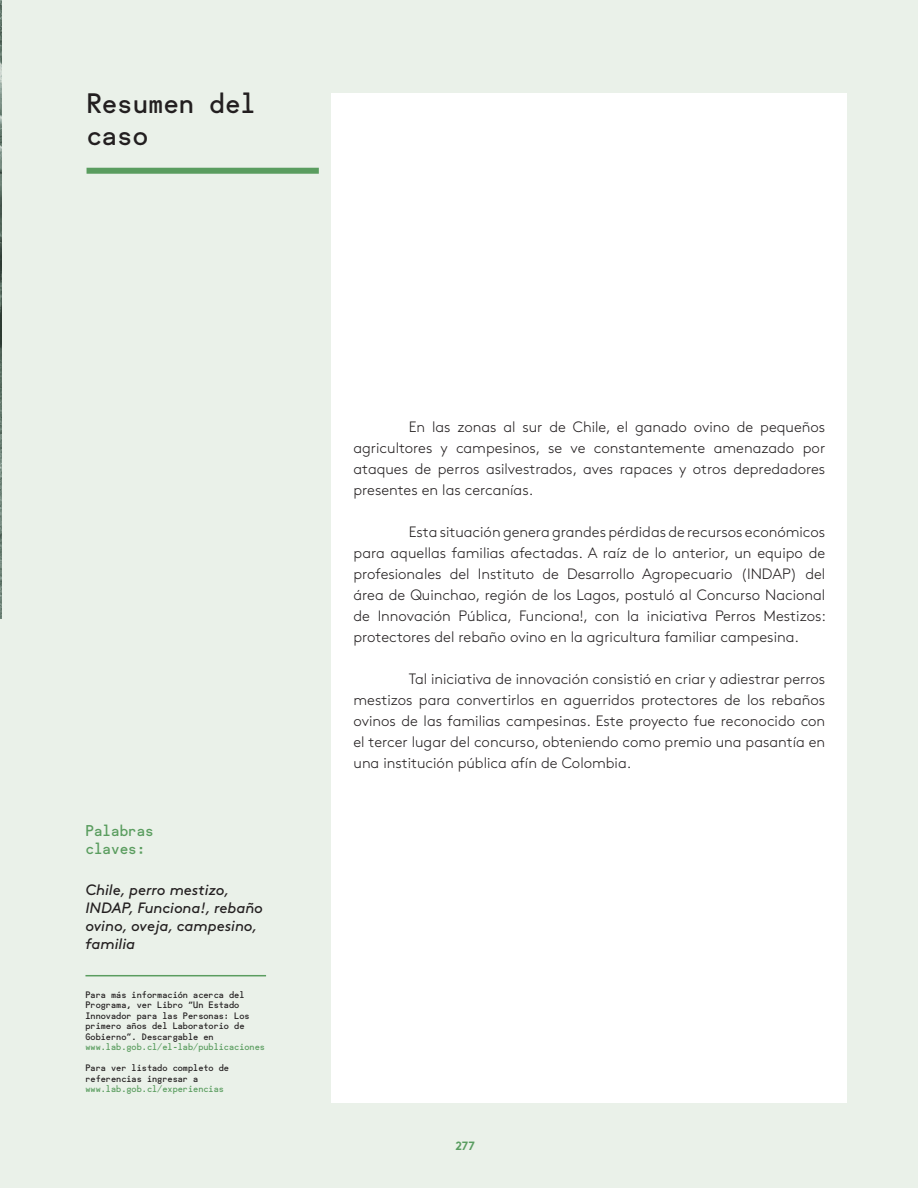
<style>
.page{position:relative;width:918px;height:1188px;background:#eaf1e9}
.page>*{position:absolute;margin:0;border:0;box-sizing:border-box;transform-origin:0 0}
.t1{font:27px/32.4px "Fugue Mono";color:#231f20}
.t2{font:300 15px/21px "Brown";color:#231f20;text-align:justify}
.t3{font:italic 15px/18px "Brown";color:#231f20}
.t4{font:15px/18px "Fugue Mono";color:#5a9d5f}
.t5{font:700 12px "Brown";color:#599d60}
.t6{font:9px/10.5px "Fugue Mono";color:#231f20}
.t7{font:9px "Fugue Mono";color:#5a9d5f}
</style>
<div class="page">
<img style="left:0;top:0;width:1px;height:618px">
<div style="left:332px;top:93px;width:515px;height:1010px;background:#fff"></div>
<div style="left:87px;top:168px;width:232px;height:6px;background:#5a9d5f"></div>
<hr style="left:85px;top:975px;width:181px;height:1px;background:#5a9d5f">
<h1 class="t1" style="left:87px;top:84px;width:171px">Resumen del caso</h1>
<p class="t4" style="left:85px;top:819px;width:70px">Palabras claves:</p>
<p class="t3" style="left:85px;top:880px;width:179px">Chile, perro mestizo,<br>INDAP, Funciona!, rebaño ovino, oveja, campesino, familia</p>
<p class="t6" style="left:85px;top:988px;width:166px">Para más información acerca del<br>Programa, ver Libro “Un Estado<br>Innovador para las Personas: Los primero años del Laboratorio de<br>Gobierno”. Descargable en</p>
<p class="t7" style="left:85px;top:1039px;width:181px">www.lab.gob.cl/el-lab/publicaciones</p>
<p class="t6" style="left:85px;top:1062px;width:145px">Para ver listado completo de referencias ingresar a</p>
<p class="t7" style="left:85px;top:1081px;width:140px">www.lab.gob.cl/experiencias</p>
<p class="t2" style="left:354px;top:415px;width:473px;text-indent:55px">En las zonas al sur de Chile, el ganado ovino de pequeños agricultores y campesinos, se ve constantemente amenazado por ataques de perros asilvestrados, aves rapaces y otros depredadores presentes en las cercanías.</p>
<p class="t2" style="left:354px;top:520px;width:474px;text-indent:55px">Esta situación genera grandes pérdidas de recursos económicos para aquellas familias afectadas. A raíz de lo anterior, un equipo de profesionales del Instituto de Desarrollo Agropecuario (INDAP) del área de Quinchao, región de los Lagos, postuló al Concurso Nacional de Innovación Pública, Funciona!, con la iniciativa Perros Mestizos: protectores del rebaño ovino en la agricultura familiar campesina.</p>
<p class="t2" style="left:354px;top:667px;width:473px;text-indent:55px">Tal iniciativa de innovación consistió en criar y adiestrar perros mestizos para convertirlos en aguerridos protectores de los rebaños ovinos de las familias campesinas. Este proyecto fue reconocido con el tercer lugar del concurso, obteniendo como premio una pasantía en una institución pública afín de Colombia.</p>
<p class="t5" style="left:455px;top:1136px;width:21px">277</p>
</div>
